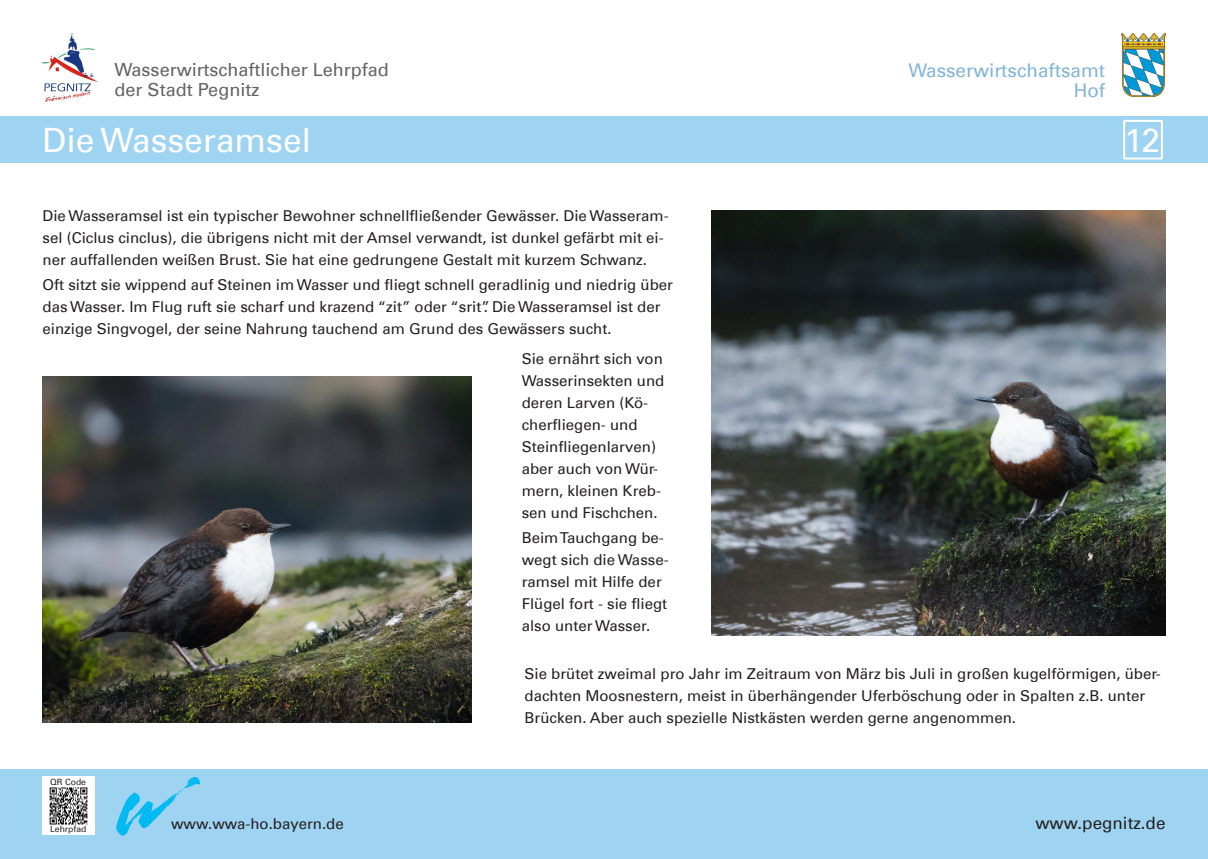
<style>
.page{position:relative;width:1208px;height:859px;background:#fff}
.page>*{position:absolute;margin:0;border:0;box-sizing:border-box;transform-origin:0 0}
.t1{font:33.5px "Univers Com 55 Roman";color:#fff}
.t2{font:18.9px/19.1px "Univers Com 55 Roman";color:#82b5d7;text-align:right}
.t3{font:18.1px/20.1px "Univers Com 55 Roman";color:#636366}
.t4{font:17px "Univers Com 55 Roman";color:#231f20}
.t5{font:15px/22px "Univers Com 55 Roman";color:#231f20}
.t6{font:8.6px "Univers Com 55 Roman";color:#231f20}
</style>
<div class="page">
<div style="left:0;top:769px;width:1208px;height:90px;background:#9ed3f1"></div>
<img style="left:1121px;top:34px;width:44px;height:62px">
<img style="left:43px;top:33px;width:54px;height:69px">
<svg style="left:116px;top:777px;width:84px;height:59px"></svg>
<div style="left:43px;top:777px;width:52px;height:58px;background:#fff"></div>
<img style="left:49px;top:787px;width:39px;height:38px">
<div style="left:0;top:116px;width:1208px;height:47px;background:#9ed3f1"></div>
<div style="left:1123px;top:120px;width:39px;height:40px;border:2px solid #fff"></div>
<img style="left:711px;top:210px;width:454px;height:425px">
<img style="left:43px;top:377px;width:429px;height:346px">
<p class="t3" style="left:114px;top:60px;width:276px">Wasserwirtschaftlicher Lehrpfad der Stadt Pegnitz</p>
<p class="t2" style="left:908px;top:61px;width:198px">Wasserwirtschaftsamt<br>Hof</p>
<h1 class="t1" style="left:42px;top:120px;width:270px">Die Wasseramsel</h1>
<h1 class="t1" style="left:1124px;top:120px;width:37px">12</h1>
<p class="t5" style="left:43px;top:205px;width:627px">Die Wasseramsel ist ein typischer Bewohner schnellfließender Gewässer. Die Wasseram&shy;sel (Ciclus cinclus), die übrigens nicht mit der Amsel verwandt, ist dunkel gefärbt mit ei&shy;ner auffallenden weißen Brust. Sie hat eine gedrungene Gestalt mit kurzem Schwanz.</p>
<p class="t5" style="left:43px;top:274px;width:632px">Oft sitzt sie wippend auf Steinen im Wasser und fliegt schnell geradlinig und niedrig über das Wasser. Im Flug ruft sie scharf und krazend “zit” oder “srit”. Die Wasseramsel ist der einzige Singvogel, der seine Nahrung tauchend am Grund des Gewässers sucht.</p>
<p class="t5" style="left:522px;top:347px;width:144px">Sie ernährt sich von<br>Wasserinsekten und deren Larven (Kö&shy;cherfliegen- und<br>Steinfliegenlarven) aber auch von Wür&shy;mern, kleinen Kreb&shy;sen und Fischchen.</p>
<p class="t5" style="left:522px;top:526px;width:148px">Beim Tauchgang be&shy;wegt sich die Wasse&shy;ramsel mit Hilfe der<br>Flügel fort - sie fliegt also unter Wasser.</p>
<p class="t5" style="left:524px;top:663px;width:638px">Sie brütet zweimal pro Jahr im Zeitraum von März bis Juli in großen kugelförmigen, über&shy;dachten Moosnestern, meist in überhängender Uferböschung oder in Spalten z.B. unter<br>Brücken. Aber auch spezielle Nistkästen werden gerne angenommen.</p>
<p class="t6" style="left:50px;top:777px;width:37px">QR Code</p>
<p class="t6" style="left:50px;top:824px;width:38px">Lehrpfad</p>
<p class="t5" style="left:171px;top:812px;width:174px">www.wwa-ho.bayern.de</p>
<p class="t4" style="left:1035px;top:813px;width:131px">www.pegnitz.de</p>
</div>
